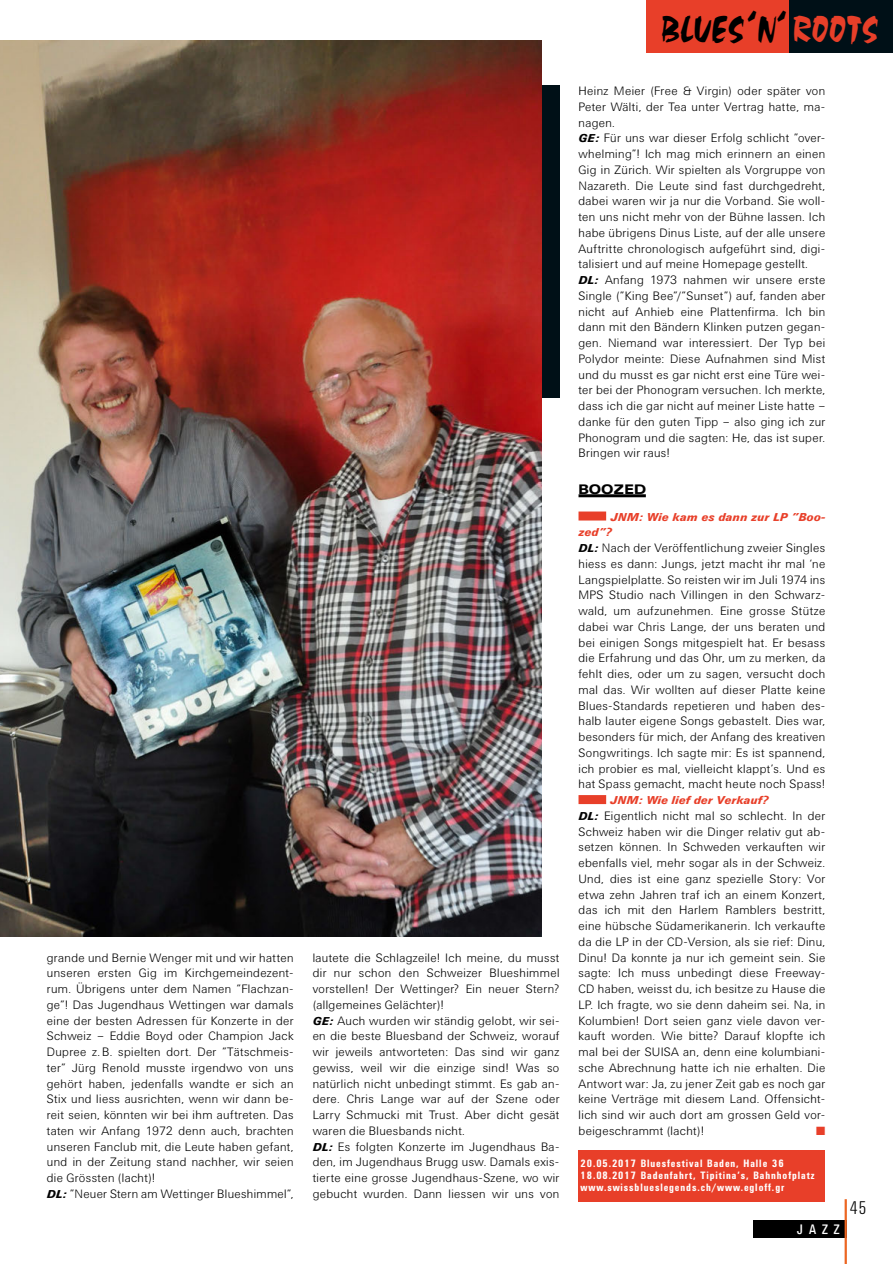
<style>
.page{position:relative;width:893px;height:1264px;background:#fff}
.page>*{position:absolute;margin:0;border:0;box-sizing:border-box;transform-origin:0 0}
.t1{font:33.15px "Acapulco";letter-spacing:.01em;color:#000;scale:.77 1}
.t2{font:33.15px "Acapulco";letter-spacing:.01em;color:#e83f29;scale:.77 1}
.t3{font:300 condensed 18px "UN11";color:#000}
.t4{font:700 expanded 13.5px "UN11";letter-spacing:.01em;color:#000}
.t5{font:condensed 13.5px "UN11";color:#fff}
.t6{font:300 12px/15.8px "UN11";letter-spacing:.04em;color:#000}
.t7{font:12px "Zapf Dingbats ITC";color:#e83f29}
.t8{font:italic 700 11.25px/15.8px "UN11";letter-spacing:.025em;color:#e83f29}
.t9{font:500 condensed 10.5px/12px "UN11";letter-spacing:.1em;color:#fff}
.s1{font-weight:700;font-style:italic;font-size:11.25px}
</style>
<div class="page">
<div style="left:0;top:85px;width:559px;height:312px;background:#001017"></div>
<div style="left:646px;top:0;width:143px;height:53px;background:#e83f29"></div>
<div style="left:789px;top:0;width:104px;height:53px;background:#001017"></div>
<div style="left:753px;top:1220px;width:93px;height:17px;background:#000"></div>
<hr style="left:844px;top:1199px;width:3px;height:65px;background:#ec6622">
<img style="left:0;top:40px;width:541px;height:897px">
<hr style="left:578px;top:494px;width:68px;height:3px;background:#000">
<div style="left:578px;top:511px;width:28px;height:9px;background:#e83f29"></div>
<div style="left:578px;top:795px;width:28px;height:9px;background:#e83f29"></div>
<div style="left:578px;top:1150px;width:247px;height:52px;background:#e83f29"></div>
<p class="t6" style="left:47px;top:949px;width:248px">grande und Bernie Wenger mit und wir hatten unseren ersten Gig im Kirchgemeindezent&shy;rum. Übrigens unter dem Namen ”Flachzan&shy;ge”! Das Jugendhaus Wettingen war damals eine der besten Adressen für Konzerte in der Schweiz – Eddie Boyd oder Champion Jack Dupree z. B. spielten dort. Der ”Tätschmeis&shy;ter” Jürg Renold musste irgendwo von uns gehört haben, jedenfalls wandte er sich an Stix und liess ausrichten, wenn wir dann be&shy;reit seien, könnten wir bei ihm auftreten. Das taten wir Anfang 1972 denn auch, brachten unseren Fanclub mit, die Leute haben gefant, und in der Zeitung stand nachher, wir seien die Grössten (lacht)!<br><span class="s1">DL:</span> ”Neuer Stern am Wettinger Blueshimmel”,</p>
<p class="t6" style="left:313px;top:949px;width:248px">lautete die Schlagzeile! Ich meine, du musst dir nur schon den Schweizer Blueshimmel vorstellen! Der Wettinger? Ein neuer Stern? (allgemeines Gelächter)!<br><span class="s1">GE:</span> Auch wurden wir ständig gelobt, wir sei&shy;en die beste Bluesband der Schweiz, worauf wir jeweils antworteten: Das sind wir ganz gewiss, weil wir die einzige sind! Was so natürlich nicht unbedingt stimmt. Es gab an&shy;dere. Chris Lange war auf der Szene oder Larry Schmucki mit Trust. Aber dicht gesät waren die Bluesbands nicht.<br><span class="s1">DL:</span> Es folgten Konzerte im Jugendhaus Ba&shy;den, im Jugendhaus Brugg usw. Damals exis&shy;tierte eine grosse Jugendhaus-Szene, wo wir gebucht wurden. Dann liessen wir uns von</p>
<h1 class="t1" style="left:747px;top:-17px;width:14px">‚</h1>
<h1 class="t1" style="left:777px;top:-17px;width:14px">,</h1>
<h1 class="t2" style="left:793px;top:8px;width:111px">ROOTS</h1>
<h1 class="t1" style="left:661px;top:8px;width:152px">BLUES N</h1>
<p class="t6" style="left:578px;top:83px;width:248px">Heinz Meier (Free &amp; Virgin) oder später von Peter Wälti, der Tea unter Vertrag hatte, ma&shy;nagen.<br><span class="s1">GE:</span> Für uns war dieser Erfolg schlicht ”over&shy;whelming”! Ich mag mich erinnern an einen Gig in Zürich. Wir spielten als Vorgruppe von Nazareth. Die Leute sind fast durchgedreht, dabei waren wir ja nur die Vorband. Sie woll&shy;ten uns nicht mehr von der Bühne lassen. Ich habe übrigens Dinus Liste, auf der alle unsere Auftritte chronologisch aufgeführt sind, digi&shy;talisiert und auf meine Homepage gestellt.<br><span class="s1">DL:</span> Anfang 1973 nahmen wir unsere erste Single (”King Bee”/”Sunset”) auf, fanden aber nicht auf Anhieb eine Plattenfirma. Ich bin dann mit den Bändern Klinken putzen gegan&shy;gen. Niemand war interessiert. Der Typ bei Polydor meinte: Diese Aufnahmen sind Mist und du musst es gar nicht erst eine Türe wei&shy;ter bei der Phonogram versuchen. Ich merkte, dass ich die gar nicht auf meiner Liste hatte – danke für den guten Tipp – also ging ich zur Phonogram und die sagten: He, das ist super.<br>Bringen wir raus!</p>
<p class="t4" style="left:578px;top:481px;width:69px">BOOZED</p>
<p class="t8" style="left:578px;top:509px;width:248px;text-indent:32px">JNM: Wie kam es dann zur LP ”Boo&shy;zed”?</p>
<p class="t6" style="left:578px;top:540px;width:248px;text-align:justify"><span class="s1">DL:</span> Nach der Veröffentlichung zweier Singles hiess es dann: Jungs, jetzt macht ihr mal ‘ne Langspielplatte. So reisten wir im Juli 1974 ins MPS Studio nach Villingen in den Schwarz&shy;wald, um aufzunehmen. Eine grosse Stütze dabei war Chris Lange, der uns beraten und bei einigen Songs mitgespielt hat. Er besass die Erfahrung und das Ohr, um zu merken, da fehlt dies, oder um zu sagen, versucht doch mal das. Wir wollten auf dieser Platte keine Blues-Standards repetieren und haben des&shy;halb lauter eigene Songs gebastelt. Dies war, besonders für mich, der Anfang des kreativen Songwritings. Ich sagte mir: Es ist spannend, ich probier es mal, vielleicht klappt’s. Und es hat Spass gemacht, macht heute noch Spass!</p>
<p class="t8" style="left:610px;top:792px;width:160px">JNM: Wie lief der Verkauf?</p>
<p class="t6" style="left:578px;top:808px;width:248px;text-align:justify"><span class="s1">DL:</span> Eigentlich nicht mal so schlecht. In der Schweiz haben wir die Dinger relativ gut ab&shy;setzen können. In Schweden verkauften wir ebenfalls viel, mehr sogar als in der Schweiz.<br>Und, dies ist eine ganz spezielle Story: Vor etwa zehn Jahren traf ich an einem Konzert, das ich mit den Harlem Ramblers bestritt, eine hübsche Südamerikanerin. Ich verkaufte da die LP in der CD-Version, als sie rief: Dinu, Dinu! Da konnte ja nur ich gemeint sein. Sie sagte: Ich muss unbedingt diese Freeway-CD haben, weisst du, ich besitze zu Hause die LP. Ich fragte, wo sie denn daheim sei. Na, in Kolumbien! Dort seien ganz viele davon ver&shy;kauft worden. Wie bitte? Darauf klopfte ich mal bei der Suisa</p>
<p class="t6" style="left:578px;top:1044px;width:248px;text-align:justify;text-indent:105px">an, denn eine kolumbiani&shy;sche Abrechnung hatte ich nie erhalten. Die Antwort war: Ja, zu jener Zeit gab es noch gar keine Verträge mit diesem Land. Offensicht&shy;lich sind wir auch dort am grossen Geld vor&shy;beigeschrammt (lacht)!</p>
<p class="t7" style="left:816px;top:1125px;width:11px">■</p>
<p class="t9" style="left:580px;top:1157px;width:235px">20.05.2017 Bluesfestival Baden, Halle 36<br>18.08.2017 Badenfahrt, Tipitina’s, Bahnhofplatz www.swissblueslegends.ch/www.egloff.gr</p>
<p class="t5" style="left:797px;top:1221px;width:44px">JAZZ</p>
<h2 class="t3" style="left:850px;top:1197px;width:18px">45</h2>
</div>
